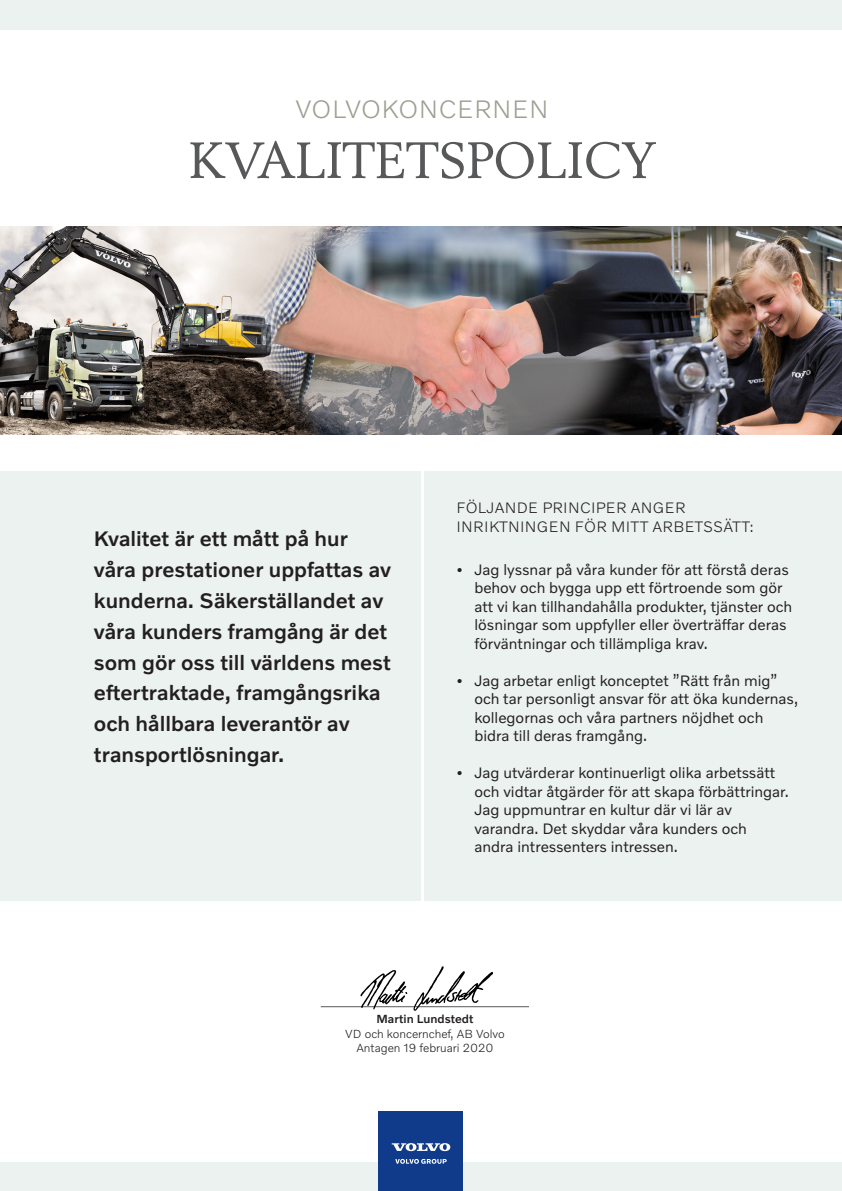
<style>
.page{position:relative;width:842px;height:1191px;background:#fff}
.page>*{position:absolute;margin:0;border:0;box-sizing:border-box;transform-origin:0 0}
.t1{font:50.4px "Volvo Serif Pro";color:#57585a}
.t2{font:300 25.7px "Volvo Novum";letter-spacing:.02em;color:#9e9e93}
.Ingress{font:500 21.4px/30.8px "Volvo Novum";color:#231f20}
.t3{font:15.4px/18.5px "Volvo Novum";color:#231f20}
.Ingress-2{font:300 15.4px/18.5px "Volvo Novum";letter-spacing:.02em;color:#231f20}
.t4{font:300 12px "Volvo Novum";color:#231f20}
.t5{font:500 12px "Volvo Novum";color:#231f20}
</style>
<div class="page">
<div style="left:0;top:1162px;width:842px;height:29px;background:#ebf2ef"></div>
<div style="left:0;top:0;width:842px;height:29px;background:#ebf2ef"></div>
<div style="left:379px;top:1111px;width:84px;height:80px;background:#103b8a"></div>
<svg style="left:392px;top:1143px;width:58px;height:8px"></svg>
<svg style="left:395px;top:1159px;width:52px;height:4px"></svg>
<div style="left:0;top:471px;width:842px;height:429px;background:#ebf2ef"></div>
<hr style="left:421px;top:410px;width:3px;height:526px;background:#fff">
<hr style="left:321px;top:1006px;width:208px;height:1px;background:#57585a">
<svg style="left:360px;top:970px;width:47px;height:39px"></svg>
<svg style="left:413px;top:966px;width:80px;height:45px"></svg>
<img style="left:0;top:226px;width:842px;height:208px">
<p class="t2" style="left:296px;top:93px;width:255px">VOLVOKONCERNEN</p>
<p class="t1" style="left:189px;top:131px;width:469px">KVALITETSPOLICY</p>
<p class="Ingress" style="left:94px;top:523px;width:299px">Kvalitet är ett mått på hur våra prestationer uppfattas av kunderna. Säkerställandet av våra kunders framgång är det som gör oss till världens mest eftertraktade, framgångsrika och hållbara leverantör av transportlösningar.</p>
<p class="Ingress-2" style="left:456px;top:498px;width:299px">FÖLJANDE PRINCIPER ANGER<br>INRIKTNINGEN FÖR MITT ARBETSSÄTT:</p>
<p class="t3" style="left:474px;top:560px;width:319px;text-indent:-18px">• Jag lyssnar på våra kunder för att förstå deras behov och bygga upp ett förtroende som gör att vi kan tillhandahålla produkter, tjänster och lösningar som uppfyller eller överträffar deras förväntningar och tillämpliga krav.</p>
<p class="t3" style="left:474px;top:670px;width:325px;text-indent:-18px">• Jag arbetar enligt konceptet ”Rätt från mig” och tar personligt ansvar för att öka kundernas, kollegornas och våra partners nöjdhet och bidra till deras framgång.</p>
<p class="t3" style="left:474px;top:763px;width:316px;text-indent:-18px">• Jag utvärderar kontinuerligt olika arbetssätt och vidtar åtgärder för att skapa förbättringar.<br>Jag uppmuntrar en kultur där vi lär av varandra. Det skyddar våra kunders och andra intressenters intressen.</p>
<p class="t5" style="left:376px;top:1011px;width:98px">Martin Lundstedt</p>
<p class="t4" style="left:345px;top:1026px;width:161px">VD och koncernchef, AB Volvo</p>
<p class="t4" style="left:356px;top:1040px;width:139px">Antagen 19 februari 2020</p>
</div>
